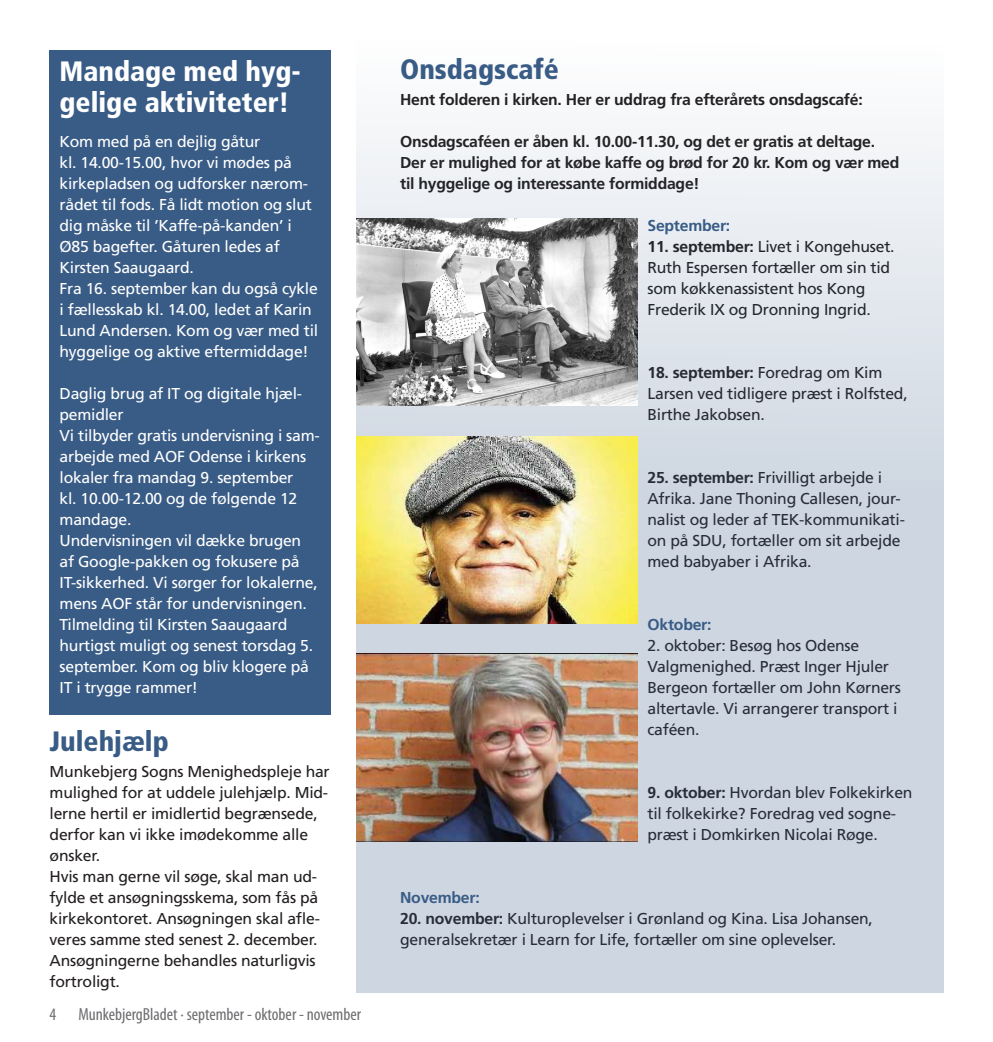
<style>
.page{position:relative;width:993px;height:1042px;background:#fff}
.page>*{position:absolute;margin:0;border:0;box-sizing:border-box;transform-origin:0 0}
.t1{font:900 condensed 28px/31.5px "Frutiger LT Std";color:#fff}
.t2{font:900 condensed 28px "Frutiger LT Std";color:#395c86}
.t3{font:condensed 17.5px "Myriad Pro";color:#6c6d70}
.t4{font:15.75px/21px "Frutiger LT Std";letter-spacing:-.015em;color:#231f20}
.t5{font:15.75px/21px "Frutiger LT Std";letter-spacing:-.015em;color:#fff}
.t6{font:700 15.75px/21px "Frutiger LT Std";letter-spacing:-.015em;color:#231f20}
.t7{font:700 15.75px "Frutiger LT Std";letter-spacing:-.015em;color:#395c86}
.s1{font-weight:700}
</style>
<div class="page">
<div style="left:50px;top:50px;width:281px;height:664px;background:#395c86"></div>
<div style="left:356px;top:10px;width:587px;height:982px;background:linear-gradient(to bottom,#f4f6f8,#c1cbd9)"></div>
<img style="left:356px;top:218px;width:281px;height:188px">
<img style="left:356px;top:436px;width:281px;height:187px">
<img style="left:356px;top:654px;width:281px;height:187px">
<h1 class="t1" style="left:60px;top:55px;width:243px">Mandage med hyg&shy;gelige aktiviteter!</h1>
<p class="t5" style="left:60px;top:131px;width:260px">Kom med på en dejlig gåtur<br>kl. 14.00-15.00, hvor vi mødes på kirkepladsen og udforsker nærom&shy;rådet til fods. Få lidt motion og slut dig måske til ’Kaffe-på-kanden’ i<br>Ø85 bagefter. Gåturen ledes af<br>Kirsten Saaugaard.<br>Fra 16. september kan du også cykle i fællesskab kl. 14.00, ledet af Karin<br>Lund Andersen. Kom og vær med til hyggelige og aktive eftermiddage!</p>
<p class="t5" style="left:60px;top:383px;width:261px">Daglig brug af IT og digitale hjæl&shy;pemidler<br>Vi tilbyder gratis undervisning i sam&shy;arbejde med AOF Odense i kirkens lokaler fra mandag 9. september<br>kl. 10.00-12.00 og de følgende 12 mandage.<br>Undervisningen vil dække brugen af Google-pakken og fokusere på<br>IT-sikkerhed. Vi sørger for lokalerne, mens AOF står for undervisningen.<br>Tilmelding til Kirsten Saaugaard hurtigst muligt og senest torsdag 5. september. Kom og bliv klogere på<br>IT i trygge rammer!</p>
<h1 class="t2" style="left:50px;top:724px;width:121px">Julehjælp</h1>
<p class="t4" style="left:50px;top:761px;width:281px">Munkebjerg Sogns Menighedspleje har mulighed for at uddele julehjælp. Mid&shy;lerne hertil er imidlertid begrænsede, derfor kan vi ikke imødekomme alle ønsker.<br>Hvis man gerne vil søge, skal man ud&shy;fylde et ansøgningsskema, som fås på kirkekontoret. Ansøgningen skal afle&shy;veres samme sted senest 2. december.<br>Ansøgningerne behandles naturligvis fortroligt.</p>
<p class="t3" style="left:50px;top:1005px;width:8px">4</p>
<p class="t3" style="left:78px;top:1005px;width:284px">MunkebjergBladet · september - oktober - november</p>
<h1 class="t2" style="left:400px;top:53px;width:160px">Onsdagscafé</h1>
<p class="t6" style="left:400px;top:89px;width:464px">Hent folderen i kirken. Her er uddrag fra efterårets onsdagscafé:</p>
<p class="t6" style="left:400px;top:131px;width:500px">Onsdagscaféen er åben kl. 10.00-11.30, og det er gratis at deltage.<br>Der er mulighed for at købe kaffe og brød for 20 kr. Kom og vær med til hyggelige og interessante formiddage!</p>
<p class="t7" style="left:647px;top:216px;width:84px">September:</p>
<p class="t4" style="left:647px;top:236px;width:248px"><span class="s1">11. september:</span> Livet i Kongehuset.<br>Ruth Espersen fortæller om sin tid som køkkenassistent hos Kong<br>Frederik IX og Dronning Ingrid.</p>
<p class="t4" style="left:647px;top:362px;width:261px"><span class="s1">18. september:</span> Foredrag om Kim<br>Larsen ved tidligere præst i Rolfsted,<br>Birthe Jakobsen.</p>
<p class="t4" style="left:647px;top:467px;width:259px"><span class="s1">25. september:</span> Frivilligt arbejde i Afrika. Jane Thoning Callesen, jour&shy;nalist og leder af TEK-kommunikati&shy;on på SDU, fortæller om sit arbejde med babyaber i Afrika.</p>
<p class="t7" style="left:647px;top:615px;width:65px">Oktober:</p>
<p class="t4" style="left:647px;top:635px;width:255px">2. oktober: Besøg hos Odense<br>Valgmenighed. Præst Inger Hjuler<br>Bergeon fortæller om John Kørners altertavle. Vi arrangerer transport i caféen.</p>
<p class="t4" style="left:647px;top:782px;width:266px"><span class="s1">9. oktober:</span> Hvordan blev Folkekirken til folkekirke? Foredrag ved sogne&shy;præst i Domkirken Nicolai Røge.</p>
<p class="t7" style="left:400px;top:888px;width:81px">November:</p>
<p class="t4" style="left:400px;top:908px;width:474px"><span class="s1">20. november:</span> Kulturoplevelser i Grønland og Kina. Lisa Johansen, generalsekretær i Learn for Life, fortæller om sine oplevelser.</p>
</div>
